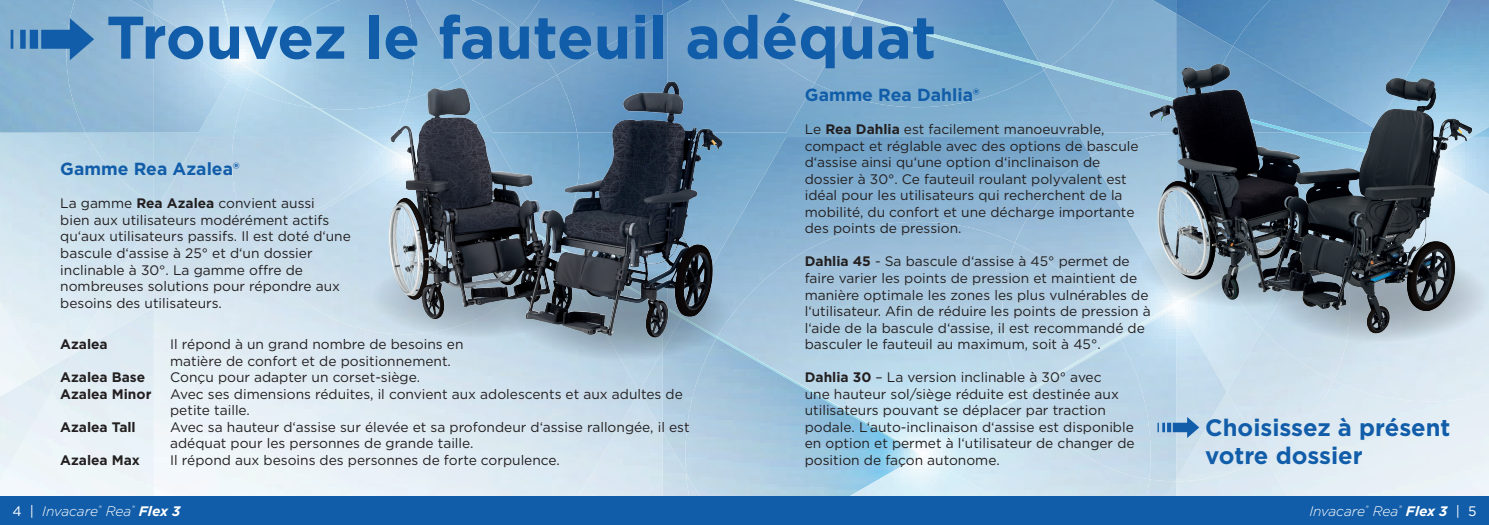
<style>
.page{position:relative;width:1489px;height:525px;background:#fff}
.page>*{position:absolute;margin:0;border:0;box-sizing:border-box;transform-origin:0 0}
.titel{font:700 60px "Gotham";color:#115da9}
.titel-2{font:700 23.75px/28.5px "Gotham";color:#115da9}
.fließtext{font:700 17.5px "Gotham";color:#115da9}
.fließtext-2{font:13.75px/16.5px "Gotham";color:#231f20}
.fließtext-3{font:700 13.75px "Gotham";color:#231f20}
.t1{font:italic 300 13.75px "Gotham";color:#fff}
.s1{font-weight:700}
.s2{font-weight:400;font-style:normal}
</style>
<div class="page">
<img style="left:662px;top:472px;width:23px;height:24px">
<img style="left:1174px;top:481px;width:1px;height:15px">
<img style="left:1175px;top:481px;width:89px;height:15px">
<img style="left:0;top:285px;width:41px;height:117px">
<img style="left:73px;top:214px;width:81px;height:140px">
<img style="left:1149px;top:481px;width:25px;height:15px">
<img style="left:662px;top:352px;width:23px;height:120px">
<img style="left:639px;top:357px;width:23px;height:75px">
<img style="left:682px;top:137px;width:408px;height:155px">
<div style="left:0;top:0;width:26px;height:132px;background:#86b2d0"></div>
<img style="left:1175px;top:46px;width:31px;height:18px">
<img style="left:1175px;top:0;width:57px;height:46px">
<img style="left:1043px;top:0;width:132px;height:132px">
<img style="left:1020px;top:66px;width:23px;height:41px">
<div style="left:1020px;top:0;width:100px;height:65px;background:#7eaacd"></div>
<img style="left:1000px;top:454px;width:149px;height:42px">
<img style="left:685px;top:338px;width:96px;height:158px">
<img style="left:781px;top:455px;width:280px;height:41px">
<img style="left:717px;top:222px;width:297px;height:115px">
<img style="left:85px;top:153px;width:69px;height:51px">
<img style="left:158px;top:153px;width:74px;height:74px">
<img style="left:1176px;top:316px;width:50px;height:163px">
<img style="left:1177px;top:304px;width:49px;height:87px">
<img style="left:1120px;top:339px;width:55px;height:142px">
<img style="left:1120px;top:338px;width:55px;height:1px">
<img style="left:1226px;top:329px;width:107px;height:128px">
<img style="left:1090px;top:134px;width:59px;height:22px">
<img style="left:1014px;top:156px;width:161px;height:146px">
<img style="left:1025px;top:339px;width:125px;height:140px">
<img style="left:1002px;top:243px;width:116px;height:94px">
<img style="left:256px;top:161px;width:300px;height:173px">
<img style="left:232px;top:153px;width:153px;height:74px">
<img style="left:449px;top:153px;width:57px;height:7px">
<img style="left:409px;top:153px;width:40px;height:7px">
<img style="left:1456px;top:0;width:32px;height:137px">
<img style="left:1206px;top:46px;width:26px;height:61px">
<img style="left:1232px;top:0;width:224px;height:107px">
<div style="left:1262px;top:361px;width:87px;height:19px;background:#d0e1ec"></div>
<img style="left:1227px;top:135px;width:18px;height:94px">
<img style="left:556px;top:245px;width:126px;height:31px">
<img style="left:556px;top:246px;width:35px;height:20px">
<img style="left:716px;top:336px;width:205px;height:119px">
<img style="left:718px;top:337px;width:307px;height:117px">
<img style="left:1118px;top:302px;width:57px;height:36px">
<img style="left:1024px;top:336px;width:95px;height:58px">
<img style="left:1047px;top:65px;width:102px;height:37px">
<img style="left:1020px;top:13px;width:21px;height:53px">
<svg style="left:1039px;top:62px;width:11px;height:8px"></svg>
<img style="left:385px;top:153px;width:17px;height:8px">
<img style="left:407px;top:160px;width:99px;height:85px">
<img style="left:386px;top:153px;width:23px;height:7px">
<img style="left:1227px;top:107px;width:18px;height:25px">
<div style="left:0;top:496px;width:1488px;height:28px;background:#115da9"></div>
<svg style="left:370px;top:258px;width:211px;height:79px;background:#7b8790"></svg>
<svg style="left:512px;top:269px;width:219px;height:91px;background:#6b7b88"></svg>
<svg style="left:1140px;top:228px;width:210px;height:79px;background:#8d9ca5"></svg>
<svg style="left:26px;top:0;width:994px;height:153px;background:#88b0cf"></svg>
<svg style="left:1157px;top:416px;width:42px;height:22px"></svg>
<svg style="left:11px;top:18px;width:83px;height:42px;background:#5a91c1"></svg>
<img style="left:506px;top:82px;width:163px;height:164px">
<img style="left:1149px;top:64px;width:78px;height:216px">
<img style="left:1245px;top:50px;width:240px;height:311px">
<p class="titel" style="left:106px;top:-2px;width:831px">Trouvez le fauteuil adéquat</p>
<p class="fließtext" style="left:60px;top:157px;width:181px">Gamme Rea Azalea®</p>
<p class="fließtext-2" style="left:60px;top:195px;width:292px">La gamme <span class="s1">Rea Azalea</span> convient aussi<br>bien aux utilisateurs modérément actifs qu‘aux utilisateurs passifs. Il est doté d‘une bascule d‘assise à 25° et d‘un dossier inclinable à 30°. La gamme offre de nombreuses solutions pour répondre aux besoins des utilisateurs.</p>
<p class="fließtext-3" style="left:60px;top:335px;width:49px">Azalea</p>
<p class="fließtext-2" style="left:170px;top:335px;width:295px">Il répond à un grand nombre de besoins en matière de confort et de positionnement.</p>
<p class="fließtext-3" style="left:60px;top:368px;width:86px">Azalea Base</p>
<p class="fließtext-2" style="left:170px;top:368px;width:251px">Conçu pour adapter un corset-siège.</p>
<p class="fließtext-3" style="left:60px;top:384px;width:93px">Azalea Minor</p>
<p class="fließtext-2" style="left:170px;top:385px;width:514px">Avec ses dimensions réduites, il convient aux adolescents et aux adultes de petite taille.</p>
<p class="fließtext-3" style="left:60px;top:417px;width:77px">Azalea Tall</p>
<p class="fließtext-2" style="left:170px;top:418px;width:521px">Avec sa hauteur d‘assise sur élevée et sa profondeur d‘assise rallongée, il est adéquat pour les personnes de grande taille.</p>
<p class="fließtext-3" style="left:60px;top:450px;width:81px">Azalea Max</p>
<p class="fließtext-2" style="left:170px;top:451px;width:391px">Il répond aux besoins des personnes de forte corpulence.</p>
<p class="fließtext" style="left:804px;top:83px;width:176px">Gamme Rea Dahlia®</p>
<p class="fließtext-2" style="left:804px;top:121px;width:335px">Le <span class="s1">Rea Dahlia</span> est facilement manoeuvrable, compact et réglable avec des options de bascule d‘assise ainsi qu‘une option d‘inclinaison de dossier à 30°. Ce fauteuil roulant polyvalent est idéal pour les utilisateurs qui recherchent de la mobilité, du confort et une décharge importante des points de pression.</p>
<p class="fließtext-2" style="left:804px;top:253px;width:347px"><span class="s1">Dahlia 45</span> - Sa bascule d‘assise à 45° permet de faire varier les points de pression et maintient de manière optimale les zones les plus vulnérables de l‘utilisateur. Afin de réduire les points de pression à l‘aide de la bascule d‘assise, il est recommandé de basculer le fauteuil au maximum, soit à 45°.</p>
<p class="fließtext-2" style="left:804px;top:368px;width:331px"><span class="s1">Dahlia 30</span> – La version inclinable à 30° avec<br>une hauteur sol/siège réduite est destinée aux utilisateurs pouvant se déplacer par traction podale. L‘auto-inclinaison d‘assise est disponible en option et permet à l‘utilisateur de changer de position de façon autonome.</p>
<p class="titel-2" style="left:1205px;top:413px;width:247px">Choisissez à présent votre dossier</p>
<p class="t1" style="left:12px;top:501px;width:169px"><span class="s2">4 |</span> Invacare<sup>®</sup> Rea<sup>®</sup> <span class="s1">Flex 3</span></p>
<p class="t1" style="left:1309px;top:501px;width:169px">Invacare<sup>®</sup> Rea<sup>®</sup> <span class="s1">Flex 3</span> <span class="s2">| 5</span></p>
</div>
